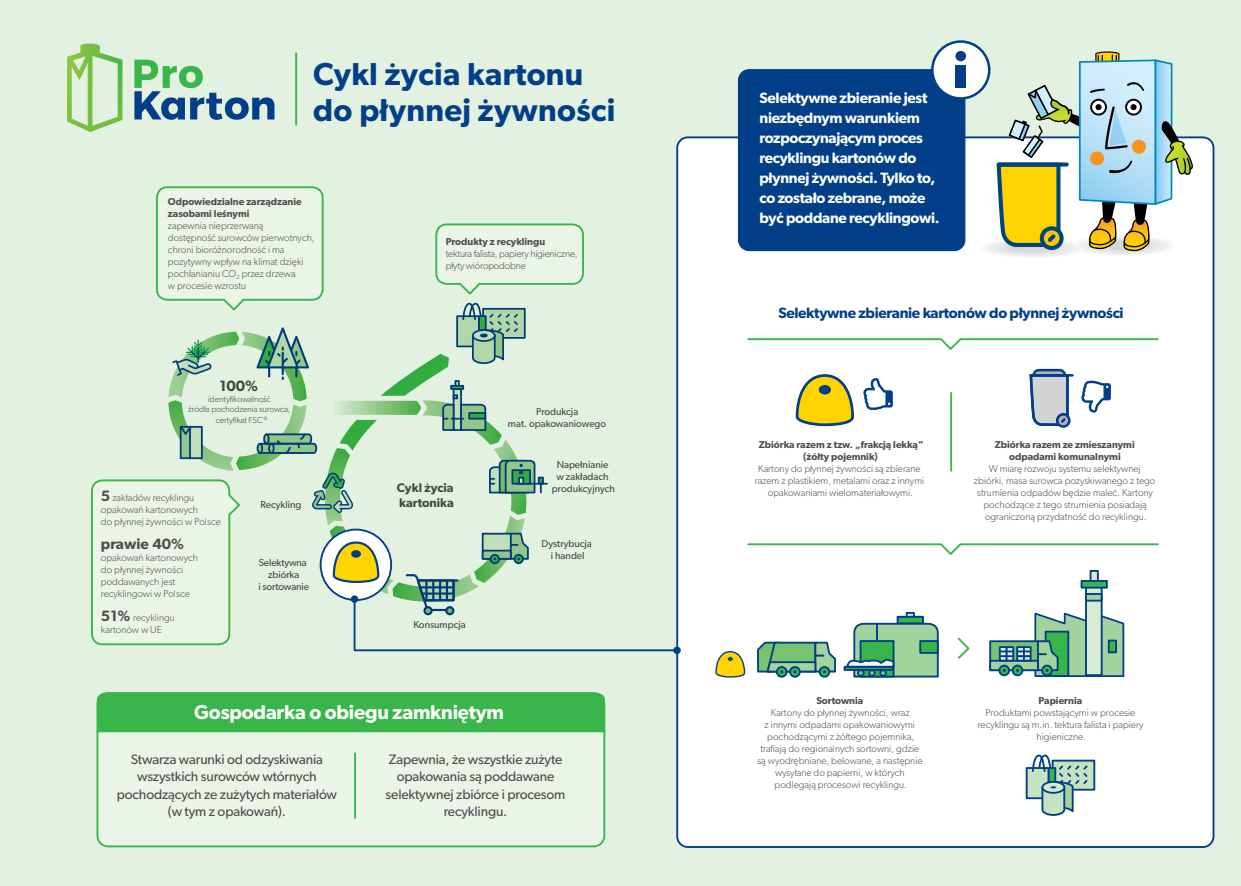
<style>
.page{position:relative;width:1241px;height:886px;background:#fff}
.page>*{position:absolute;margin:0;border:0;box-sizing:border-box;transform-origin:0 0}
.t1{font:600 31.81px/35.8px "Gibson";letter-spacing:.01em;color:#023f88}
.t2{font:600 20px "Gibson";letter-spacing:-.01em;color:#fff}
.t3{font:600 15px/20px "Gibson";letter-spacing:-.02em;color:#fff}
.t4{font:600 15px "Gibson";letter-spacing:-.02em;color:#023f88}
.t5{font:600 15px "Gibson";color:#4d4d4f}
.t6{font:13.75px/17.5px "Gibson";letter-spacing:-.01em;color:#4d4d4f;text-align:center}
.t7{font:600 12.5px/15px "Gibson";color:#4d4d4f}
.t8{font:300 10px/12px "Gibson";color:#4d4d4f;text-align:center}
.t9{font:600 10px/12px "Gibson";color:#4d4d4f;text-align:center}
.t10{font:10px/12px "Gibson";color:#4d4d4f;text-align:center}
.t11{font:300 10px/12px "Gibson";letter-spacing:-.02em;color:#4d4d4f}
.t12{font:300 8.75px/10.5px "Gibson";letter-spacing:-.01em;color:#4d4d4f;text-align:center}
.t13{font:300 5px "Gibson";color:#4d4d4f}
.s1{font-weight:600;font-size:15px}
</style>
<div class="page">
<div style="left:0;top:0;width:1240px;height:886px;background:#e3f1e0"></div>
<div style="left:677px;top:137px;width:536px;height:710px;background:#fff;border-radius:11px"></div>
<svg style="left:979px;top:51px;width:213px;height:206px"></svg>
<div style="left:996px;top:162px;width:72px;height:5px;background:#004579;border-radius:2px"></div>
<div style="left:1089px;top:570px;width:9px;height:12px;background:#d8ecd4;border:2px solid #023f88"></div>
<div style="left:1084px;top:584px;width:18px;height:92px;background:#d8ecd4;border:2px solid #023f88"></div>
<svg style="left:1080px;top:580px;width:27px;height:8px"></svg>
<svg style="left:1084px;top:593px;width:18px;height:8px"></svg>
<svg style="left:96px;top:733px;width:510px;height:115px"></svg>
<div style="left:738px;top:70px;width:226px;height:180px;background:#023f88;border-radius:11px"></div>
<div style="left:737px;top:69px;width:228px;height:182px;border:1px solid #023f88;border-radius:11px"></div>
<svg style="left:863px;top:378px;width:29px;height:32px"></svg>
<svg style="left:1081px;top:381px;width:29px;height:32px"></svg>
<svg style="left:957px;top:637px;width:13px;height:22px"></svg>
<hr style="left:950px;top:392px;width:1px;height:79px;background:#39b54a">
<div style="left:1051px;top:760px;width:44px;height:30px;background:#c6e3c1;border:2px solid #023f88"></div>
<div style="left:1025px;top:767px;width:24px;height:32px;background:#c6e3c1;border:2px solid #023f88"></div>
<svg style="left:1030px;top:754px;width:59px;height:62px"></svg>
<div style="left:1048px;top:784px;width:9px;height:6px;border:2px solid #c6e3c1;border-radius:50%"></div>
<div style="left:990px;top:641px;width:47px;height:29px;background:#77c370"></div>
<div style="left:989px;top:640px;width:49px;height:31px;border:2px solid #023f88"></div>
<div style="left:990px;top:661px;width:47px;height:9px;background:#a4d49c"></div>
<div style="left:989px;top:660px;width:49px;height:11px;border:2px solid #023f88"></div>
<div style="left:998px;top:665px;width:11px;height:11px;border:2px solid #023f88;border-radius:50%"></div>
<svg style="left:998px;top:647px;width:1px;height:14px"></svg>
<svg style="left:999px;top:611px;width:125px;height:66px"></svg>
<div style="left:818px;top:666px;width:12px;height:12px;border:2px solid #023f88;border-radius:50%"></div>
<div style="left:789px;top:666px;width:11px;height:12px;border:2px solid #023f88;border-radius:50%"></div>
<div style="left:775px;top:666px;width:12px;height:12px;border:2px solid #023f88;border-radius:50%"></div>
<svg style="left:757px;top:641px;width:79px;height:33px;background:#6daa8c"></svg>
<svg style="left:905px;top:612px;width:9px;height:4px"></svg>
<svg style="left:896px;top:616px;width:27px;height:6px"></svg>
<svg style="left:845px;top:622px;width:94px;height:56px;background:#7ab396"></svg>
<svg style="left:747px;top:543px;width:412px;height:11px"></svg>
<svg style="left:747px;top:338px;width:412px;height:11px"></svg>
<svg style="left:1029px;top:369px;width:44px;height:59px"></svg>
<svg style="left:795px;top:374px;width:59px;height:53px"></svg>
<svg style="left:715px;top:651px;width:30px;height:27px"></svg>
<div style="left:96px;top:692px;width:510px;height:41px;background:#39b54a"></div>
<hr style="left:354px;top:753px;width:2px;height:66px;background:#39b54a">
<hr style="left:295px;top:53px;width:2px;height:72px;background:#39b54a">
<div style="left:932px;top:42px;width:57px;height:56px;background:#fff;border-radius:50%"></div>
<div style="left:930px;top:40px;width:60px;height:60px;border:2px solid #023f88;border-radius:50%"></div>
<div style="left:955px;top:65px;width:10px;height:23px;background:#023f88"></div>
<div style="left:955px;top:51px;width:10px;height:10px;background:#023f88;border-radius:50%"></div>
<div style="left:673px;top:646px;width:7px;height:8px;background:#023f88;border-radius:50%"></div>
<svg style="left:91px;top:185px;width:587px;height:467px"></svg>
<div style="left:351px;top:550px;width:10px;height:8px;background:#023f88;border-radius:50%"></div>
<div style="left:810px;top:398px;width:29px;height:22px;background:#ffd400"></div>
<div style="left:720px;top:663px;width:20px;height:10px;background:#ffd400"></div>
<img style="left:67px;top:44px;width:55px;height:88px">
<svg style="left:134px;top:60px;width:140px;height:60px"></svg>
<h1 class="t1" style="left:313px;top:56px;width:304px">Cykl życia kartonu do płynnej żywności</h1>
<p class="t9" style="left:168px;top:195px;width:135px;text-align:left">Odpowiedzialne zarządzanie zasobami leśnymi</p>
<p class="t8" style="left:168px;top:219px;width:148px;text-align:left">zapewnia nieprzerwaną<br>dostępność surowców pierwotnych, chroni bioróżnorodność i ma pozytywny wpływ na klimat dzięki pochłanianiu CO<sub>2</sub> przez drzewa<br>w procesie wzrostu</p>
<p class="t10" style="left:156px;top:200px;width:73px">jest recyklingowi</p>
<h3 class="t5" style="left:219px;top:377px;width:40px">100%</h3>
<p class="t12" style="left:188px;top:393px;width:104px">identyfikowalność<br>źródła pochodzenia surowca, certyfikat FSC</p>
<p class="t13" style="left:263px;top:415px;width:5px">®</p>
<p class="t8" style="left:101px;top:491px;width:121px;text-align:left"><span class="s1">5</span> zakładów recyklingu opakowań kartonowych<br>do płynnej żywności w Polsce</p>
<h3 class="t5" style="left:101px;top:535px;width:85px">prawie 40%</h3>
<p class="t8" style="left:101px;top:551px;width:99px;text-align:left">opakowań kartonowych do płynnej żywności poddawanych jest recyklingowi w Polsce</p>
<p class="t8" style="left:101px;top:611px;width:75px;text-align:left"><span class="s1">51%</span> recyklingu kartonów w UE</p>
<p class="t10" style="left:260px;top:499px;width:43px">Recykling</p>
<p class="t10" style="left:258px;top:556px;width:52px">Selektywna zbiórka<br>i sortowanie</p>
<p class="t9" style="left:445px;top:235px;width:101px">Produkty z recyklingu</p>
<p class="t11" style="left:445px;top:247px;width:133px">tektura falista, papiery higieniczne, płyty wióropodobne</p>
<p class="t7" style="left:397px;top:480px;width:58px">Cykl życia kartonika</p>
<p class="t10" style="left:413px;top:618px;width:54px">Konsumpcja</p>
<p class="t10" style="left:508px;top:405px;width:100px">Produkcja<br>mat. opakowaniowego</p>
<p class="t10" style="left:552px;top:458px;width:65px">Napełnianie<br>w zakładach produkcyjnych</p>
<p class="t10" style="left:541px;top:537px;width:52px">Dystrybucja i handel</p>
<h2 class="t2" style="left:194px;top:700px;width:311px">Gospodarka o obiegu zamkniętym</h2>
<h3 class="t6" style="left:117px;top:750px;width:222px">Stwarza warunki od odzyskiwania wszystkich surowców wtórnych pochodzących ze zużytych materiałów (w tym z opakowań).</h3>
<h3 class="t6" style="left:385px;top:750px;width:181px">Zapewnia, że wszystkie zużyte opakowania są poddawane selektywnej zbiórce i procesom recyklingu.</h3>
<h3 class="t3" style="left:759px;top:87px;width:182px">Selektywne zbieranie jest niezbędnym warunkiem rozpoczynającym proces recyklingu kartonów do płynnej żywności. Tylko to, co zostało zebrane, może być poddane recyklingowi.</h3>
<h3 class="t4" style="left:778px;top:303px;width:347px">Selektywne zbieranie kartonów do płynnej żywności</h3>
<p class="t9" style="left:758px;top:438px;width:166px">Zbiórka razem z tzw. „frakcją lekką” (żółty pojemnik)</p>
<p class="t8" style="left:754px;top:462px;width:171px">Kartony do płynnej żywności są zbierane razem z plastikiem, metalami oraz z innymi opakowaniami wielomateriałowymi.</p>
<p class="t9" style="left:994px;top:438px;width:141px">Zbiórka razem ze zmieszanymi odpadami komunalnymi</p>
<p class="t8" style="left:973px;top:462px;width:183px">W miarę rozwoju systemu selektywnej zbiórki, masa surowca pozyskiwanego z tego strumienia odpadów będzie maleć. Kartony pochodzące z tego strumienia posiadają ograniczoną przydatność do recyklingu.</p>
<p class="t9" style="left:816px;top:694px;width:48px">Sortownia</p>
<p class="t8" style="left:757px;top:706px;width:167px">Kartony do płynnej żywności, wraz<br>z innymi odpadami opakowaniowymi pochodzącymi z żółtego pojemnika, trafiają do regionalnych sortowni, gdzie są wyodrębniane, belowane, a następnie wysyłane do papierni, w których podlegają procesowi recyklingu.</p>
<p class="t9" style="left:1038px;top:694px;width:45px">Papiernia</p>
<p class="t8" style="left:977px;top:706px;width:167px">Produktami powstającymi w procesie recyklingu są m.in. tektura falista i papiery higieniczne.</p>
</div>
